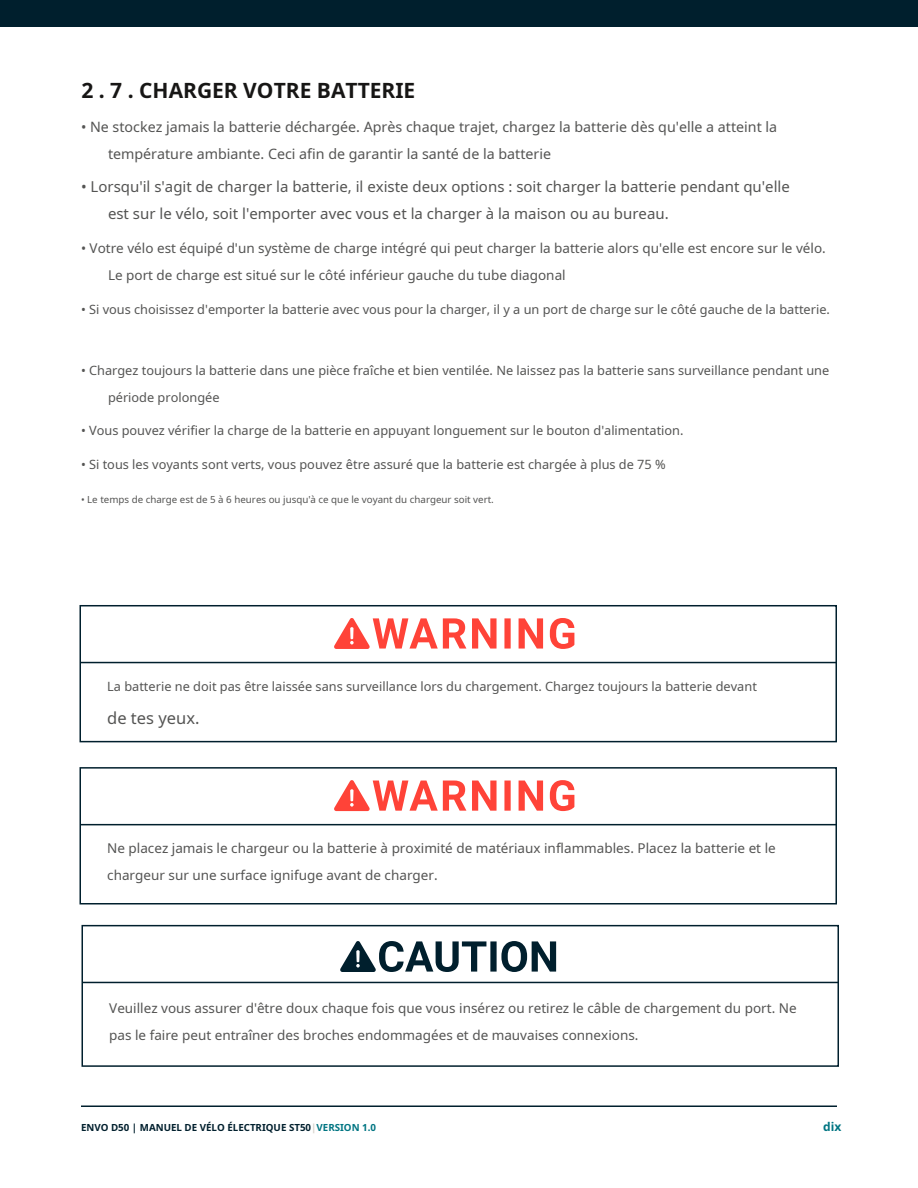
<style>
.page{position:relative;width:918px;height:1188px;background:#fff}
.page>*{position:absolute;margin:0;border:0;box-sizing:border-box;transform-origin:0 0}
.t1{font:700 21px "Noto Sans";color:#171615}
.t2{font:16.5px "Noto Sans";color:#545453}
.t3{font:15px/27px "Noto Sans";color:#545453}
.t4{font:14.25px/27px "Noto Sans";color:#545453}
.t5{font:13.5px/27px "Noto Sans";color:#545453}
.t6{font:12.75px/27px "Noto Sans";color:#545453}
.t7{font:700 12px "Noto Sans";color:#007582}
.t8{font:9.75px "Noto Sans";color:#545453}
.t9{font:700 9.75px "Noto Sans";color:#001f2d}
.s1{color:#d6d1ca}
.s2{color:#007582}
</style>
<div class="page">
<div style="left:0;top:0;width:918px;height:27px;background:#001f2d"></div>
<hr style="left:81px;top:1106px;width:756px;height:1px;background:#001f2d">
<div style="left:80px;top:605px;width:757px;height:137px;border:2px solid #001f2d"></div>
<hr style="left:80px;top:662px;width:756px;height:1px;background:#001f2d">
<svg style="left:334px;top:618px;width:240px;height:31px"></svg>
<div style="left:80px;top:767px;width:757px;height:137px;border:2px solid #001f2d"></div>
<hr style="left:80px;top:824px;width:756px;height:1px;background:#001f2d">
<svg style="left:334px;top:780px;width:240px;height:31px"></svg>
<div style="left:82px;top:925px;width:757px;height:142px;border:2px solid #001f2d"></div>
<hr style="left:82px;top:982px;width:756px;height:1px;background:#001f2d">
<svg style="left:340px;top:941px;width:216px;height:31px"></svg>
<h1 class="t1" style="left:81px;top:75px;width:335px">2 . 7 . CHARGER VOTRE BATTERIE</h1>
<p class="t4" style="left:108px;top:113px;width:671px;text-indent:-27px">• Ne stockez jamais la batterie déchargée. Après chaque trajet, chargez la batterie dès qu'elle a atteint la température ambiante. Ceci afin de garantir la santé de la batterie</p>
<p class="t3" style="left:108px;top:173px;width:683px;text-indent:-27px">• Lorsqu'il s'agit de charger la batterie, il existe deux options : soit charger la batterie pendant qu'elle est sur le vélo, soit l'emporter avec vous et la charger à la maison ou au bureau.</p>
<p class="t5" style="left:108px;top:234px;width:719px;text-indent:-27px">• Votre vélo est équipé d'un système de charge intégré qui peut charger la batterie alors qu'elle est encore sur le vélo.<br>Le port de charge est situé sur le côté inférieur gauche du tube diagonal</p>
<p class="t6" style="left:81px;top:295px;width:750px">• Si vous choisissez d'emporter la batterie avec vous pour la charger, il y a un port de charge sur le côté gauche de la batterie.</p>
<p class="t6" style="left:108px;top:356px;width:723px;text-indent:-27px">• Chargez toujours la batterie dans une pièce fraîche et bien ventilée. Ne laissez pas la batterie sans surveillance pendant une période prolongée</p>
<p class="t6" style="left:81px;top:417px;width:604px">• Vous pouvez vérifier la charge de la batterie en appuyant longuement sur le bouton d'alimentation.</p>
<p class="t6" style="left:81px;top:451px;width:586px">• Si tous les voyants sont verts, vous pouvez être assuré que la batterie est chargée à plus de 75 %</p>
<p class="t8" style="left:81px;top:492px;width:414px">• Le temps de charge est de 5 à 6 heures ou jusqu'à ce que le voyant du chargeur soit vert.</p>
<p class="t6" style="left:107px;top:672px;width:651px">La batterie ne doit pas être laissée sans surveillance lors du chargement. Chargez toujours la batterie devant</p>
<p class="t2" style="left:107px;top:707px;width:94px">de tes yeux.</p>
<p class="t5" style="left:107px;top:834px;width:670px">Ne placez jamais le chargeur ou la batterie à proximité de matériaux inflammables. Placez la batterie et le chargeur sur une surface ignifuge avant de charger.</p>
<p class="t5" style="left:109px;top:994px;width:689px">Veuillez vous assurer d'être doux chaque fois que vous insérez ou retirez le câble de chargement du port. Ne pas le faire peut entraîner des broches endommagées et de mauvaises connexions.</p>
<p class="t9" style="left:81px;top:1121px;width:297px">ENVO D50 | MANUEL DE VÉLO ÉLECTRIQUE ST50<span class="s1">|</span><span class="s2">VERSION 1.0</span></p>
<p class="t7" style="left:823px;top:1118px;width:20px">dix</p>
</div>
